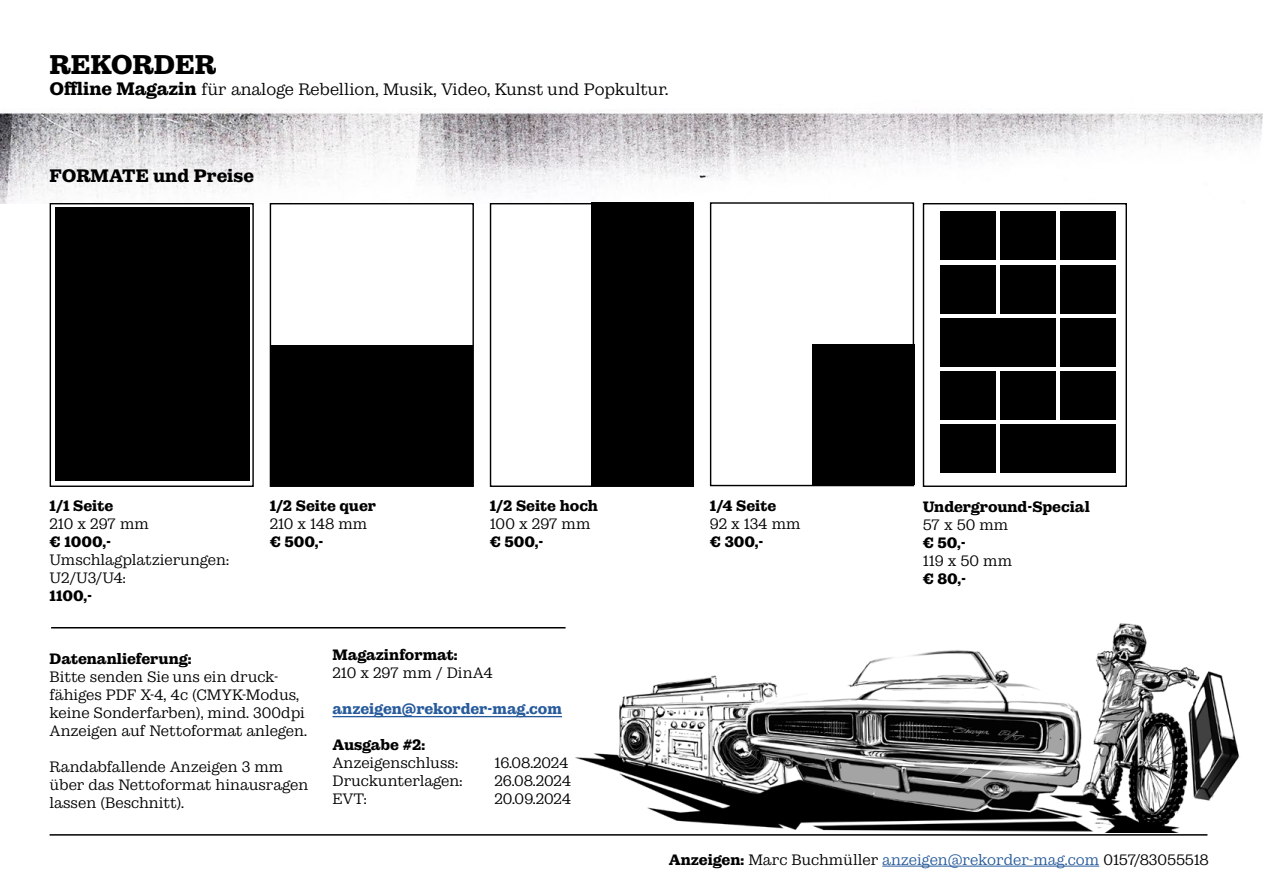
<style>
.page{position:relative;width:1263px;height:893px;background:#fff}
.page>*{position:absolute;margin:0;border:0;box-sizing:border-box;transform-origin:0 0}
.t1{font:700 27px "Municipal";color:#000}
.t2{font:700 18px "Municipal";letter-spacing:-.005em;color:#000}
.t3{font:300 16.5px "Municipal";letter-spacing:-.01em;color:#000}
.t4{font:300 15px/18px "Municipal";letter-spacing:-.005em;color:#000}
.t5{font:700 15px "Municipal";letter-spacing:-.005em;color:#000}
.t6{font:700 15px "Municipal";letter-spacing:-.005em;color:#275b9b}
.t7{font:700 15px "Municipal";letter-spacing:-.025em;color:#000}
.s1{font-weight:700;font-size:18px}
.s2{font-weight:700}
.s3{color:#275b9b}
</style>
<div class="page">
<img style="left:575px;top:623px;width:665px;height:210px">
<img style="left:0;top:112px;width:1263px;height:91px">
<hr style="left:332px;top:716px;width:230px;height:1px;background:#275b9b">
<hr style="left:882px;top:866px;width:217px;height:1px;background:#275b9b">
<hr style="left:50px;top:834px;width:1157px;height:2px;background:#000">
<hr style="left:51px;top:627px;width:515px;height:1px;background:#000">
<div style="left:710px;top:202px;width:204px;height:284px;border:1px solid #000"></div>
<div style="left:923px;top:203px;width:204px;height:284px;border:1px solid #000"></div>
<div style="left:270px;top:203px;width:204px;height:284px;border:1px solid #000"></div>
<div style="left:50px;top:203px;width:204px;height:284px;border:1px solid #000"></div>
<div style="left:270px;top:346px;width:203px;height:140px;background:#000"></div>
<div style="left:55px;top:208px;width:194px;height:273px;background:#000"></div>
<div style="left:592px;top:202px;width:102px;height:284px;background:#000"></div>
<div style="left:812px;top:344px;width:102px;height:141px;background:#000"></div>
<div style="left:1001px;top:212px;width:55px;height:48px;background:#000"></div>
<div style="left:1061px;top:212px;width:55px;height:48px;background:#000"></div>
<div style="left:941px;top:212px;width:55px;height:48px;background:#000"></div>
<div style="left:1001px;top:265px;width:55px;height:48px;background:#000"></div>
<div style="left:1061px;top:265px;width:55px;height:48px;background:#000"></div>
<div style="left:941px;top:265px;width:55px;height:48px;background:#000"></div>
<div style="left:1061px;top:318px;width:55px;height:48px;background:#000"></div>
<div style="left:941px;top:318px;width:115px;height:48px;background:#000"></div>
<div style="left:1001px;top:371px;width:55px;height:49px;background:#000"></div>
<div style="left:1061px;top:371px;width:55px;height:49px;background:#000"></div>
<div style="left:941px;top:371px;width:55px;height:49px;background:#000"></div>
<div style="left:1001px;top:425px;width:115px;height:48px;background:#000"></div>
<div style="left:941px;top:425px;width:55px;height:48px;background:#000"></div>
<h1 class="t1" style="left:50px;top:48px;width:168px">REKORDER</h1>
<p class="t3" style="left:50px;top:79px;width:620px"><span class="s1">Offline Magazin</span> für analoge Rebellion, Musik, Video, Kunst und Popkultur.</p>
<p class="t2" style="left:50px;top:164px;width:206px">FORMATE und Preise</p>
<p class="t5" style="left:50px;top:497px;width:65px">1/1 Seite</p>
<p class="t4" style="left:50px;top:514px;width:101px">210 x 297 mm</p>
<p class="t5" style="left:50px;top:533px;width:63px">€ 1000,-</p>
<p class="t4" style="left:50px;top:550px;width:181px">Umschlagplatzierungen:<br>U2/U3/U4:</p>
<p class="t5" style="left:50px;top:587px;width:44px">1100,-</p>
<p class="t5" style="left:270px;top:497px;width:108px">1/2 Seite quer</p>
<p class="t4" style="left:270px;top:514px;width:99px">210 x 148 mm</p>
<p class="t5" style="left:270px;top:533px;width:55px">€ 500,-</p>
<p class="t5" style="left:490px;top:497px;width:110px">1/2 Seite hoch</p>
<p class="t4" style="left:490px;top:514px;width:102px">100 x 297 mm</p>
<p class="t5" style="left:490px;top:533px;width:55px">€ 500,-</p>
<p class="t5" style="left:50px;top:650px;width:143px">Datenanlieferung:</p>
<p class="t4" style="left:50px;top:668px;width:259px">Bitte senden Sie uns ein druck&shy;fähiges PDF X-4, 4c (CMYK-Modus, keine Sonderfarben), mind. 300dpi Anzeigen auf Nettoformat anlegen.</p>
<p class="t4" style="left:50px;top:758px;width:260px">Randabfallende Anzeigen 3 mm über das Nettoformat hinausragen lassen (Beschnitt).</p>
<p class="t5" style="left:332px;top:646px;width:126px">Magazinformat:</p>
<p class="t4" style="left:332px;top:664px;width:162px">210 x 297 mm / DinA4</p>
<p class="t6" style="left:332px;top:700px;width:231px">anzeigen@rekorder-mag.com</p>
<p class="t7" style="left:332px;top:736px;width:94px">Ausgabe #2:</p>
<p class="t4" style="left:332px;top:754px;width:127px">Anzeigenschluss:</p>
<p class="t4" style="left:494px;top:754px;width:76px">16.08.2024</p>
<p class="t4" style="left:332px;top:772px;width:131px">Druckunterlagen:</p>
<p class="t4" style="left:494px;top:772px;width:78px">26.08.2024</p>
<p class="t4" style="left:332px;top:790px;width:36px">EVT:</p>
<p class="t4" style="left:494px;top:790px;width:78px">20.09.2024</p>
<p class="t5" style="left:710px;top:497px;width:68px">1/4 Seite</p>
<p class="t4" style="left:710px;top:514px;width:92px">92 x 134 mm</p>
<p class="t5" style="left:710px;top:533px;width:55px">€ 300,-</p>
<p class="t5" style="left:923px;top:497px;width:169px">Underground-Special</p>
<p class="t4" style="left:923px;top:515px;width:87px">57 x 50 mm</p>
<p class="t5" style="left:923px;top:533px;width:44px">€ 50,-</p>
<p class="t4" style="left:923px;top:551px;width:91px">119 x 50 mm</p>
<p class="t5" style="left:923px;top:569px;width:45px">€ 80,-</p>
<p class="t4" style="left:669px;top:850px;width:542px"><span class="s2">Anzeigen:</span> Marc Buchmüller <span class="s3">anzeigen@rekorder-mag.com</span> 0157/83055518</p>
</div>
